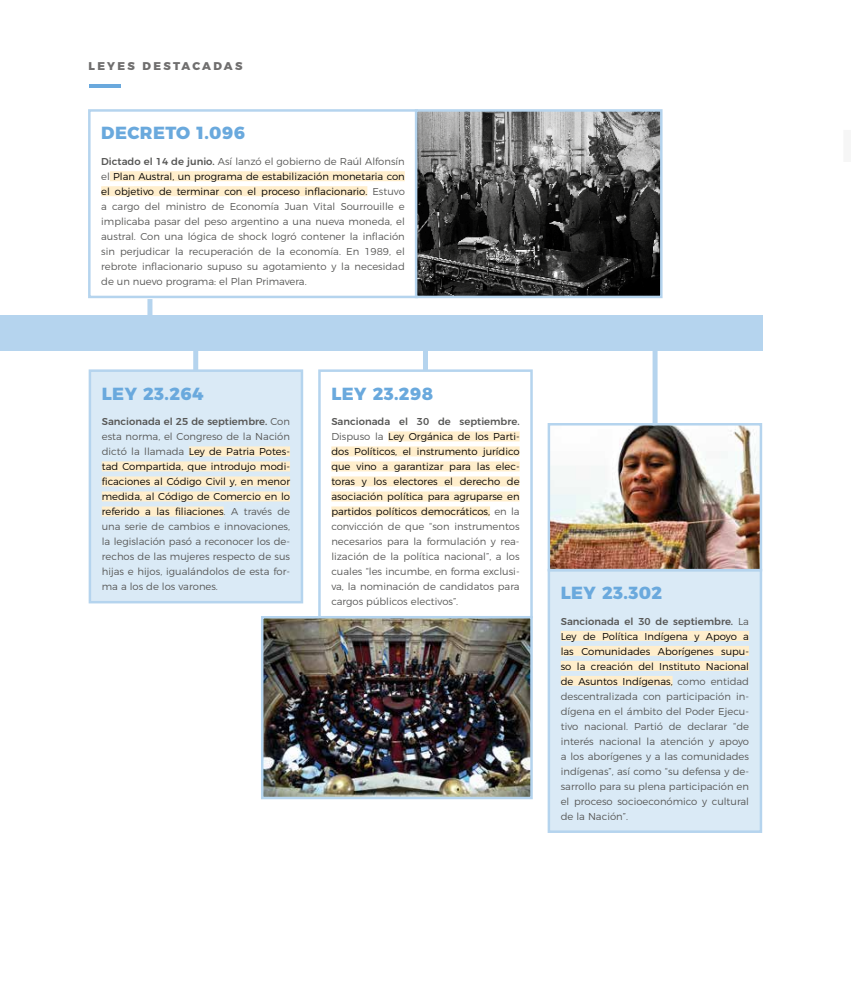
<style>
.page{position:relative;width:851px;height:993px;background:#fff}
.page>*{position:absolute;margin:0;border:0;box-sizing:border-box;transform-origin:0 0}
.t1{font:800 17.5px "Montserrat";letter-spacing:.025em;color:#6aa9dd}
.t2{font:800 11.25px "Montserrat";letter-spacing:.2em;color:#706f6f}
.t3{font:300 10px/15px "Montserrat";color:#575756;text-align:justify}
.s1{font-weight:500}
.s2{color:#000}
</style>
<div class="page">
<div style="left:423px;top:338px;width:5px;height:223px;background:#b5d4ee"></div>
<div style="left:193px;top:340px;width:5px;height:249px;background:#b5d4ee"></div>
<div style="left:147px;top:299px;width:5px;height:31px;background:#b5d4ee"></div>
<div style="left:652px;top:338px;width:5px;height:89px;background:#b5d4ee"></div>
<div style="left:0;top:315px;width:762px;height:36px;background:#b5d4ee"></div>
<div style="left:110px;top:171px;width:295px;height:10px;background:#fec"></div>
<div style="left:101px;top:186px;width:266px;height:10px;background:#fec"></div>
<div style="left:88px;top:109px;width:330px;height:189px;border:2px solid #b5d4ee"></div>
<div style="left:90px;top:370px;width:212px;height:232px;background:#daeaf6"></div>
<div style="left:189px;top:446px;width:101px;height:10px;background:#fec"></div>
<div style="left:102px;top:461px;width:188px;height:10px;background:#fec"></div>
<div style="left:102px;top:476px;width:188px;height:10px;background:#fec"></div>
<div style="left:102px;top:491px;width:188px;height:10px;background:#fec"></div>
<div style="left:102px;top:506px;width:121px;height:10px;background:#fec"></div>
<div style="left:89px;top:369px;width:214px;height:234px;border:2px solid #b5d4ee"></div>
<div style="left:319px;top:370px;width:212px;height:247px;background:#fff"></div>
<div style="left:388px;top:431px;width:131px;height:10px;background:#fec"></div>
<div style="left:331px;top:446px;width:188px;height:10px;background:#fec"></div>
<div style="left:331px;top:461px;width:188px;height:10px;background:#fec"></div>
<div style="left:331px;top:476px;width:188px;height:10px;background:#fec"></div>
<div style="left:331px;top:491px;width:188px;height:10px;background:#fec"></div>
<div style="left:331px;top:506px;width:159px;height:10px;background:#fec"></div>
<div style="left:318px;top:369px;width:214px;height:249px;border:2px solid #b5d4ee"></div>
<div style="left:548px;top:570px;width:212px;height:261px;background:#daeaf6"></div>
<div style="left:560px;top:630px;width:189px;height:10px;background:#fec"></div>
<div style="left:560px;top:645px;width:189px;height:10px;background:#fec"></div>
<div style="left:560px;top:660px;width:189px;height:10px;background:#fec"></div>
<div style="left:560px;top:675px;width:112px;height:10px;background:#fec"></div>
<div style="left:547px;top:568px;width:215px;height:264px;border:2px solid #b5d4ee"></div>
<img style="left:418px;top:112px;width:241px;height:183px">
<div style="left:415px;top:109px;width:247px;height:189px;border:2px solid #b5d4ee"></div>
<img style="left:264px;top:618px;width:265px;height:178px">
<div style="left:261px;top:615px;width:271px;height:184px;border:2px solid #b5d4ee"></div>
<img style="left:550px;top:426px;width:209px;height:142px">
<div style="left:547px;top:423px;width:215px;height:148px;border:2px solid #b5d4ee"></div>
<hr style="left:89px;top:85px;width:31px;height:3px;background:#6aa9dd">
<p class="t2" style="left:89px;top:57px;width:155px">LEYES DESTACADAS</p>
<h1 class="t1" style="left:101px;top:118px;width:145px">DECRETO 1.096</h1>
<p class="t3" style="left:101px;top:153px;width:305px"><span class="s1">Dictado el 14 de junio.</span> Así lanzó el gobierno de Raúl Alfonsín el <span class="s2">Plan Austral, un programa de estabilización monetaria con el objetivo de terminar con el proceso inflacionario.</span> Estuvo a cargo del ministro de Economía Juan Vital Sourrouille e implicaba pasar del peso argentino a una nueva moneda, el austral. Con una lógica de shock logró contener la inflación sin perjudicar la recuperación de la economía. En 1989, el rebrote inflacionario supuso su agotamiento y la necesidad de un nuevo programa: el Plan Primavera.</p>
<h1 class="t1" style="left:102px;top:378px;width:103px">LEY 23.264</h1>
<p class="t3" style="left:102px;top:413px;width:190px"><span class="s1">Sancionada el 25 de septiembre.</span> Con esta norma, el Congreso de la Nación dictó la llamada <span class="s2">Ley de Patria Potes&shy;tad Compartida, que introdujo modi&shy;ficaciones al Código Civil y, en menor medida, al Código de Comercio en lo referido a las filiaciones</span>. A través de una serie de cambios e innovaciones, la legislación pasó a reconocer los de&shy;rechos de las mujeres respecto de sus hijas e hijos, igualándolos de esta for&shy;ma a los de los varones.</p>
<h1 class="t1" style="left:331px;top:378px;width:103px">LEY 23.298</h1>
<p class="t3" style="left:331px;top:413px;width:190px"><span class="s1">Sancionada el 30 de septiembre.<br></span>Dispuso la <span class="s2">Ley Orgánica de los Parti&shy;dos Políticos, el instrumento jurídico que vino a garantizar para las elec&shy;toras y los electores el derecho de asociación política para agruparse en partidos políticos democráticos,</span> en la convicción de que “son instrumentos necesarios para la formulación y rea&shy;lización de la política nacional”, a los cuales “les incumbe, en forma exclusi&shy;va, la nominación de candidatos para cargos públicos electivos”.</p>
<h1 class="t1" style="left:560px;top:578px;width:103px">LEY 23.302</h1>
<p class="t3" style="left:560px;top:612px;width:190px"><span class="s1">Sancionada el 30 de septiembre.</span> La <span class="s2">Ley de Política Indígena y Apoyo a las Comunidades Aborígenes supu&shy;so la creación del Instituto Nacional de Asuntos Indígenas,</span> como entidad descentralizada con participación in&shy;dígena en el ámbito del Poder Ejecu&shy;tivo nacional. Partió de declarar “de interés nacional la atención y apoyo a los aborígenes y a las comunidades indígenas”, así como “su defensa y de&shy;sarrollo para su plena participación en el proceso socioeconómico y cultural de la Nación”.</p>
</div>
